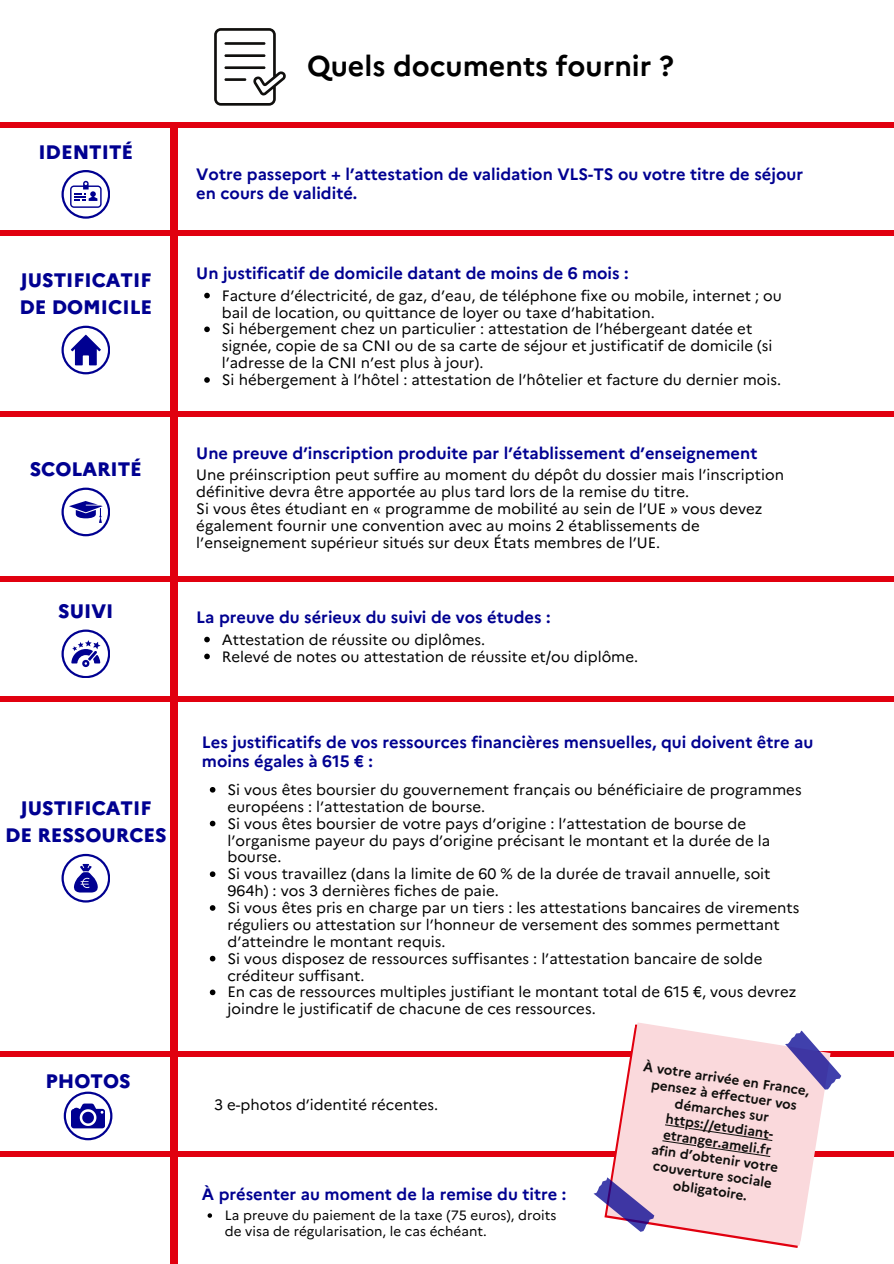
<style>
.page{position:relative;width:894px;height:1264px;background:#fff}
.page>*{position:absolute;margin:0;border:0;box-sizing:border-box;transform-origin:0 0}
.t1{font:700 28.5px "Marianne";color:#000}
.t2{font:800 19.5px/27px "Marianne";color:#000091}
.t3{font:700 16.5px/19.2px "Marianne";color:#000091}
.t4{font:15px/16.8px "Marianne";color:#000}
.t5{font:13.5px/15.8px "Marianne";color:#000}
.t6{font:700 13.35px/16px "Marianne";color:#100f0d;text-align:center}
</style>
<div class="page">
<div style="left:170px;top:122px;width:7px;height:1141px;background:#e1000f"></div>
<div style="left:0;top:122px;width:893px;height:6px;background:#e1000f"></div>
<svg style="left:214px;top:28px;width:72px;height:78px"></svg>
<div style="left:0;top:230px;width:893px;height:5px;background:#e1000f"></div>
<div style="left:0;top:411px;width:893px;height:5px;background:#e1000f"></div>
<div style="left:0;top:576px;width:893px;height:6px;background:#e1000f"></div>
<div style="left:0;top:696px;width:893px;height:6px;background:#e1000f"></div>
<div style="left:0;top:1051px;width:893px;height:6px;background:#e1000f"></div>
<svg style="left:61px;top:170px;width:49px;height:48px"></svg>
<svg style="left:61px;top:326px;width:49px;height:48px"></svg>
<svg style="left:61px;top:487px;width:49px;height:49px"></svg>
<svg style="left:61px;top:629px;width:49px;height:49px"></svg>
<svg style="left:61px;top:853px;width:49px;height:49px"></svg>
<svg style="left:207px;top:1213px;width:5px;height:4px"></svg>
<div style="left:0;top:1151px;width:893px;height:6px;background:#e1000f"></div>
<svg style="left:611px;top:1022px;width:213px;height:223px;fill:#fad9dc"></svg>
<svg style="left:775px;top:1026px;width:67px;height:67px"></svg>
<svg style="left:593px;top:1174px;width:68px;height:60px"></svg>
<svg style="left:662px;top:1124px;width:110px;height:32px;background:#eccdd0"></svg>
<svg style="left:204px;top:293px;width:6px;height:5px"></svg>
<svg style="left:204px;top:326px;width:6px;height:6px"></svg>
<svg style="left:204px;top:377px;width:6px;height:6px"></svg>
<svg style="left:204px;top:636px;width:6px;height:6px"></svg>
<svg style="left:204px;top:653px;width:6px;height:6px"></svg>
<svg style="left:210px;top:787px;width:5px;height:5px"></svg>
<svg style="left:210px;top:820px;width:5px;height:6px"></svg>
<svg style="left:210px;top:871px;width:5px;height:6px"></svg>
<svg style="left:210px;top:905px;width:5px;height:5px"></svg>
<svg style="left:210px;top:955px;width:5px;height:6px"></svg>
<svg style="left:210px;top:989px;width:5px;height:6px"></svg>
<svg style="left:64px;top:1091px;width:48px;height:48px"></svg>
<h1 class="t2" style="left:38px;top:137px;width:96px">IDENTITÉ</h1>
<h2 class="t2" style="left:19px;top:265px;width:134px">JUSTIFICATIF<br>DE DOMICILE</h2>
<p class="t2" style="left:30px;top:454px;width:114px">SCOLARITÉ</p>
<h3 class="t2" style="left:58px;top:596px;width:57px">SUIVI</h3>
<h3 class="t2" style="left:5px;top:793px;width:163px;text-align:center">JUSTIFICATIF<br>DE RESSOURCES</h3>
<p class="t2" style="left:46px;top:1065px;width:86px">PHOTOS</p>
<p class="t1" style="left:307px;top:48px;width:368px">Quels documents fournir ?</p>
<h3 class="t3" style="left:196px;top:163px;width:608px">Votre passeport + l’attestation de validation VLS-TS ou votre titre de séjour en cours de validité.</h3>
<h4 class="t3" style="left:196px;top:262px;width:434px">Un justificatif de domicile datant de moins de 6 mois :</h4>
<p class="t4" style="left:222px;top:286px;width:561px">Facture d’électricité, de gaz, d’eau, de téléphone fixe ou mobile, internet ; ou bail de location, ou quittance de loyer ou taxe d’habitation.</p>
<h2 class="t4" style="left:222px;top:319px;width:552px">Si hébergement chez un particulier : attestation de l’hébergeant datée et signée, copie de sa CNI ou de sa carte de séjour et justificatif de domicile (si l’adresse de la CNI n’est plus à jour).</h2>
<p class="t4" style="left:222px;top:370px;width:560px">Si hébergement à l’hôtel : attestation de l’hôtelier et facture du dernier mois.</p>
<h2 class="t3" style="left:196px;top:442px;width:562px">Une preuve d’inscription produite par l’établissement d’enseignement</h2>
<p class="t4" style="left:196px;top:465px;width:589px">Une préinscription peut suffire au moment du dépôt du dossier mais l’inscription définitive devra être apportée au plus tard lors de la remise du titre.</p>
<h3 class="t4" style="left:196px;top:499px;width:567px">Si vous êtes étudiant en « programme de mobilité au sein de l’UE » vous devez également fournir une convention avec au moins 2 établissements de l’enseignement supérieur situés sur deux États membres de l’UE.</h3>
<p class="t3" style="left:196px;top:606px;width:356px">La preuve du sérieux du suivi de vos études :</p>
<p class="t4" style="left:222px;top:629px;width:265px">Attestation de réussite ou diplômes.</p>
<h3 class="t4" style="left:222px;top:646px;width:418px">Relevé de notes ou attestation de réussite et/ou diplôme.</h3>
<p class="t3" style="left:202px;top:731px;width:612px">Les justificatifs de vos ressources financières mensuelles, qui doivent être au moins égales à 615 € :</p>
<p class="t4" style="left:227px;top:780px;width:575px">Si vous êtes boursier du gouvernement français ou bénéficiaire de programmes européens : l’attestation de bourse.</p>
<p class="t4" style="left:227px;top:813px;width:544px">Si vous êtes boursier de votre pays d’origine : l’attestation de bourse de l’organisme payeur du pays d’origine précisant le montant et la durée de la bourse.</p>
<p class="t4" style="left:227px;top:864px;width:544px">Si vous travaillez (dans la limite de 60 % de la durée de travail annuelle, soit<br>964h) : vos 3 dernières fiches de paie.</p>
<p class="t4" style="left:227px;top:898px;width:573px">Si vous êtes pris en charge par un tiers : les attestations bancaires de virements réguliers ou attestation sur l’honneur de versement des sommes permettant d’atteindre le montant requis.</p>
<p class="t4" style="left:227px;top:948px;width:536px">Si vous disposez de ressources suffisantes : l’attestation bancaire de solde créditeur suffisant.</p>
<h2 class="t4" style="left:227px;top:982px;width:570px">En cas de ressources multiples justifiant le montant total de 615 €, vous devrez joindre le justificatif de chacune de ces ressources.</h2>
<p class="t4" style="left:214px;top:1095px;width:225px">3 e-photos d’identité récentes.</p>
<p class="t3" style="left:202px;top:1182px;width:366px">À présenter au moment de la remise du titre :</p>
<p class="t5" style="left:225px;top:1206px;width:333px">La preuve du paiement de la taxe (75 euros), droits de visa de régularisation, le cas échéant.</p>
<p class="t6" style="left:644px;top:1057px;width:169px;rotate:8deg">À votre arrivée en France, pensez à effectuer vos démarches sur</p>
<h2 class="t6" style="left:667px;top:1109px;width:114px;rotate:8deg">https://etudiant-</h2>
<p class="t6" style="left:655px;top:1124px;width:129px;rotate:8deg">etranger.ameli.fr afin d’obtenir votre couverture sociale obligatoire.</p>
</div>
